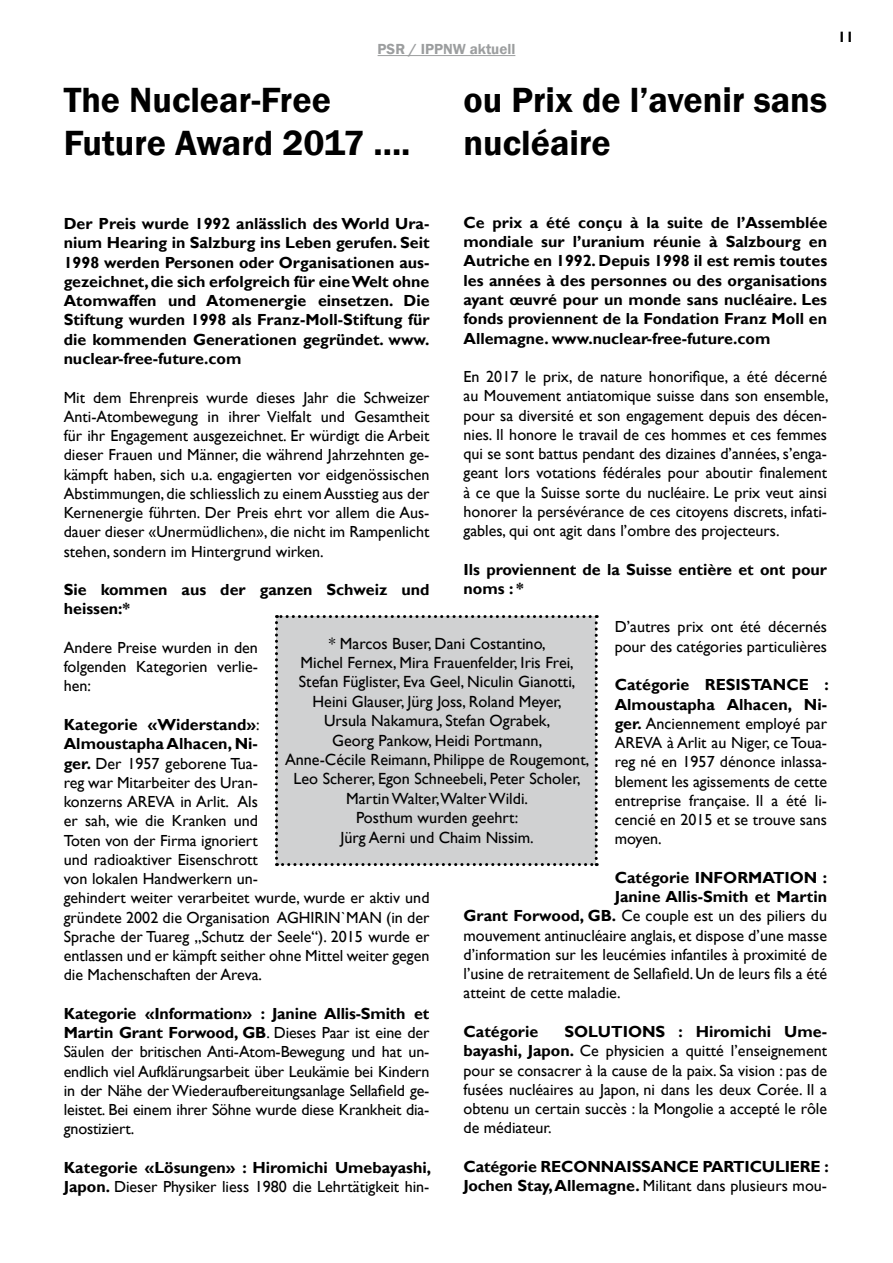
<style>
.page{position:relative;width:893px;height:1263px;background:#fff}
.page>*{position:absolute;margin:0;border:0;box-sizing:border-box;transform-origin:0 0}
.t1{font:600 36px/43.2px "Franklin Gothic";color:#000}
.t2{font:16.2px/19.4px "Gill Sans";color:#000;text-align:center}
.t3{font:16.05px/19.2px "Gill Sans";color:#000;text-align:justify}
.t4{font:700 16.05px/19.2px "Gill Sans";color:#000}
.t5{font:600 15px "Franklin Gothic";color:#9c9e9f}
.t6{font:700 15px "Gill Sans";color:#000}
.s1{font-weight:700}
.s2{font-weight:400}
</style>
<div class="page">
<hr style="left:378px;top:55px;width:137px;height:1px;background:#9c9e9f">
<div style="left:275px;top:615px;width:323px;height:251px;background:#d0d1d2"></div>
<p class="t5" style="left:378px;top:40px;width:139px">PSR / IPPNW aktuell</p>
<h1 class="t1" style="left:64px;top:79px;width:348px">The Nuclear-Free<br>Future Award 2017 ....</h1>
<h1 class="t1" style="left:463px;top:79px;width:365px">ou Prix de l’avenir sans nucléaire</h1>
<p class="t6" style="left:838px;top:28px;width:18px">11</p>
<p class="t4" style="left:463px;top:213px;width:365px;text-align:justify">Ce prix a été conçu à la suite de l’Assemblée mondiale sur l’uranium réunie à Salzbourg en Autriche en 1992. Depuis 1998 il est remis toutes les années à des personnes ou des organisations ayant œuvré pour un monde sans nucléaire. Les fonds proviennent de la Fondation Franz Moll en Allemagne. www.nuclear-free-future.com</p>
<p class="t3" style="left:463px;top:367px;width:367px">En 2017 le prix, de nature honorifique, a été décerné au Mouvement antiatomique suisse dans son ensemble, pour sa diversité et son engagement depuis des décen&shy;nies. Il honore le travail de ces hommes et ces femmes qui se sont battus pendant des dizaines d’années, s’enga&shy;geant lors votations fédérales pour aboutir finalement à ce que la Suisse sorte du nucléaire. Le prix veut ainsi honorer la persévérance de ces citoyens discrets, infati&shy;gables, qui ont agit dans l’ombre des projecteurs.</p>
<p class="t4" style="left:463px;top:560px;width:365px">Ils proviennent de la Suisse entière et ont pour noms : *</p>
<p class="t3" style="left:615px;top:618px;width:214px">D’autres prix ont été décernés pour des catégories particulières</p>
<p class="t3" style="left:615px;top:675px;width:215px"><span class="s1">Catégorie RESISTANCE :<br>Almoustapha Alhacen, Ni&shy;ger.</span> Anciennement employé par AREVA à Arlit au Niger, ce Toua&shy;reg né en 1957 dénonce inlassa&shy;blement les agissements de cette entreprise française. Il a été li&shy;cencié en 2015 et se trouve sans moyen.</p>
<p class="t4" style="left:615px;top:868px;width:214px">Catégorie INFORMATION :</p>
<p class="t4" style="left:615px;top:887px;width:214px">Janine Allis-Smith et Martin</p>
<p class="t3" style="left:463px;top:907px;width:365px"><span class="s1">Grant Forwood, GB.</span> Ce couple est un des piliers du</p>
<p class="t3" style="left:463px;top:926px;width:365px">mouvement antinucléaire anglais, et dispose d’une masse</p>
<p class="t3" style="left:463px;top:945px;width:365px">d’information sur les leucémies infantiles à proximité de</p>
<p class="t3" style="left:463px;top:964px;width:365px">l’usine de retraitement de Sellafield. Un de leurs fils a été</p>
<p class="t3" style="left:463px;top:984px;width:159px">atteint de cette maladie.</p>
<p class="t4" style="left:463px;top:1022px;width:76px">Catégorie</p>
<p class="t4" style="left:64px;top:215px;width:367px;text-align:justify">Der Preis wurde 1992 anlässlich des World Ura&shy;nium Hearing in Salzburg ins Leben gerufen. Seit 1998 werden Personen oder Organisationen aus&shy;gezeichnet, die sich erfolgreich für eine Welt ohne Atomwaffen und Atomenergie einsetzen. Die Stiftung wurden 1998 als Franz-Moll-Stiftung für die kommenden Generationen gegründet. www. nuclear-free-future.com</p>
<p class="t3" style="left:64px;top:388px;width:367px">Mit dem Ehrenpreis wurde dieses Jahr die Schweizer Anti-Atombewegung in ihrer Vielfalt und Gesamtheit für ihr Engagement ausgezeichnet. Er würdigt die Arbeit dieser Frauen und Männer, die während Jahrzehnten ge&shy;kämpft haben, sich u.a. engagierten vor eidgenössischen Abstimmungen, die schliesslich zu einem Ausstieg aus der Kernenergie führten. Der Preis ehrt vor allem die Aus&shy;dauer dieser «Unermüdlichen», die nicht im Rampenlicht stehen, sondern im Hintergrund wirken.</p>
<p class="t4" style="left:64px;top:580px;width:367px">Sie kommen aus der ganzen Schweiz und heissen:*</p>
<p class="t3" style="left:64px;top:638px;width:196px">Andere Preise wurden in den folgenden Kategorien verlie&shy;hen:</p>
<p class="t3" style="left:64px;top:715px;width:367px;text-align:left"><span class="s1">Kategorie «Widerstand»</span>:<br><span class="s1">Almoustapha Alhacen, Ni-<br>ger.</span> Der 1957 geborene Tua-<br>reg war Mitarbeiter des Uran-<br>konzerns AREVA in Arlit. Als<br>er sah, wie die Kranken und<br>Toten von der Firma ignoriert<br>und radioaktiver Eisenschrott<br>von lokalen Handwerkern un-<br>gehindert weiter verarbeitet wurde, wurde er aktiv und gründete 2002 die Organisation AGHIRIN`MAN (in der Sprache der Tuareg „Schutz der Seele“). 2015 wurde er entlassen und er kämpft seither ohne Mittel weiter gegen die Machenschaften der Areva.</p>
<p class="t3" style="left:64px;top:1004px;width:367px"><span class="s1">Kategorie «Information» : Janine Allis-Smith et Martin Grant Forwood, GB</span>. Dieses Paar ist eine der Säulen der britischen Anti-Atom-Bewegung und hat un&shy;endlich viel Aufklärungsarbeit über Leukämie bei Kindern in der Nähe der Wiederaufbereitungsanlage Sellafield ge&shy;leistet. Bei einem ihrer Söhne wurde diese Krankheit dia&shy;gnostiziert.</p>
<p class="t4" style="left:64px;top:1158px;width:369px">Kategorie «Lösungen» : Hiromichi Umebayashi,<br>Japon. <span class="s2">Dieser Physiker liess 1980 die Lehrtätigkeit hin-</span></p>
<p class="t2" style="left:285px;top:634px;width:306px">* Marcos Buser, Dani Costantino,<br>Michel Fernex, Mira Frauenfelder, Iris Frei, Stefan Füglister, Eva Geel, Niculin Gianotti, Heini Glauser, Jürg Joss, Roland Meyer,<br>Ursula Nakamura, Stefan Ograbek,<br>Georg Pankow, Heidi Portmann,<br>Anne-Cécile Reimann, Philippe de Rougemont, Leo Scherer, Egon Schneebeli, Peter Scholer, Martin Walter,Walter Wildi.<br>Posthum wurden geehrt:<br>Jürg Aerni und Chaim Nissim.</p>
<p class="t3" style="left:463px;top:1022px;width:365px;text-indent:101px"><span class="s1">SOLUTIONS : Hiromichi Ume&shy;bayashi, Japon.</span> Ce physicien a quitté l’enseignement pour se consacrer à la cause de la paix. Sa vision : pas de fusées nucléaires au Japon, ni dans les deux Corée. Il a obtenu un certain succès : la Mongolie a accepté le rôle de médiateur.</p>
<p class="t4" style="left:463px;top:1157px;width:367px">Catégorie RECONNAISSANCE PARTICULIERE :<br>Jochen Stay, Allemagne. <span class="s2">Militant dans plusieurs mou-</span></p>
</div>
